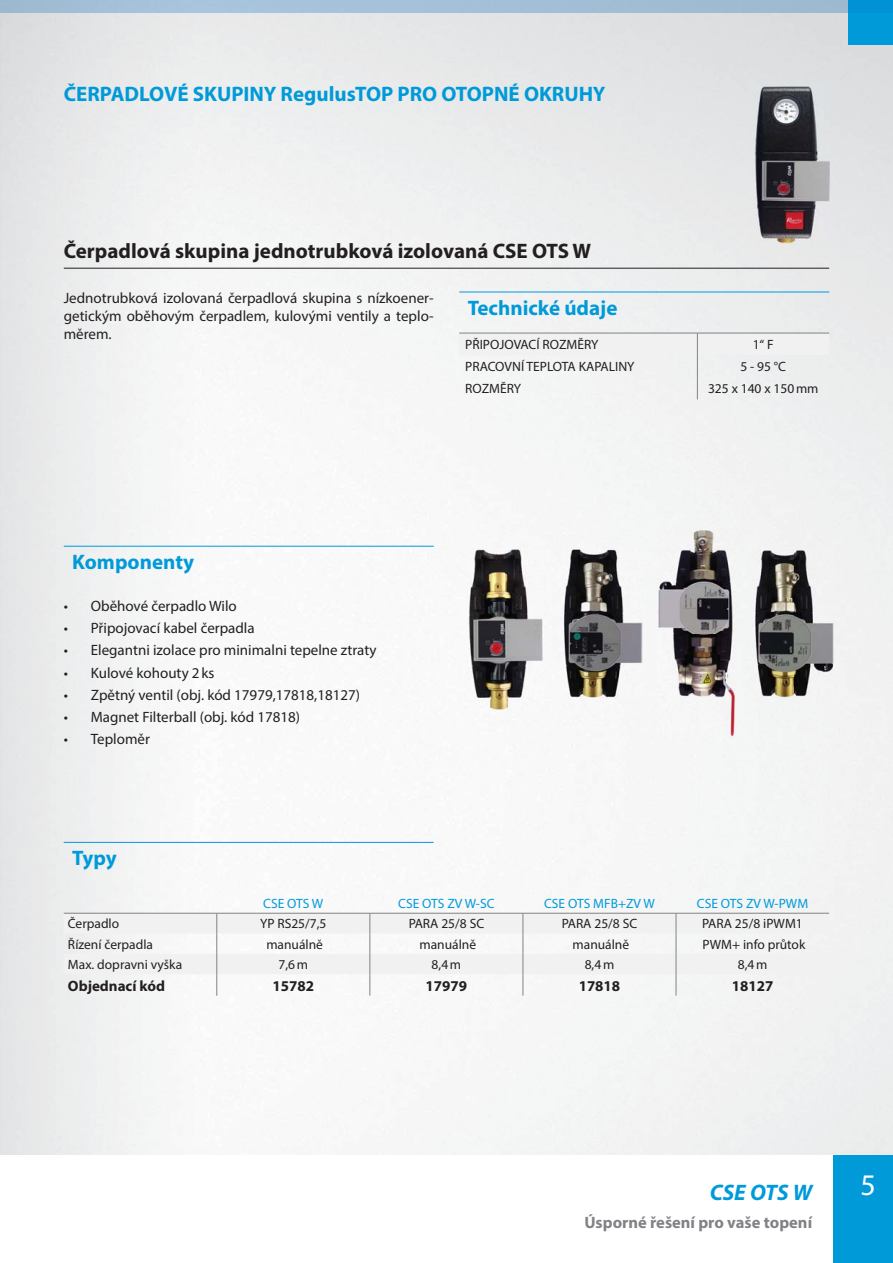
<style>
.page{position:relative;width:893px;height:1263px;background:#fff}
.page>*{position:absolute;margin:0;border:0;box-sizing:border-box;transform-origin:0 0}
.t1{font:30px "Myriad Pro";color:#fff}
.t2{font:italic 700 22.5px "Myriad Pro";color:#009ad9}
.t3{font:700 21px "Myriad Pro";color:#009ad9}
.t4{font:700 21px "Myriad Pro";color:#231f20}
.t5{font:700 16.5px "Myriad Pro";color:#808285}
.t6{font:15px/18px "Myriad Pro";color:#231f20;text-align:justify}
.t7{font:700 15px "Myriad Pro";color:#231f20}
.t8{font:13.5px "Myriad Pro";color:#231f20}
.t9{font:13.5px "Myriad Pro";color:#009ad9}
</style>
<div class="page">
<div style="left:833px;top:1155px;width:60px;height:108px;background:#009ad9"></div>
<div style="left:848px;top:0;width:45px;height:45px;background:#009ad9"></div>
<div style="left:0;top:0;width:848px;height:13px;background:#a3bfd7"></div>
<div style="left:848px;top:0;width:45px;height:13px;background:#0092d4"></div>
<hr style="left:64px;top:268px;width:765px;height:1px;background:#231f20">
<hr style="left:459px;top:292px;width:370px;height:1px;background:#009ad9">
<hr style="left:64px;top:546px;width:370px;height:1px;background:#009ad9">
<div style="left:459px;top:334px;width:370px;height:65px;background:#f1f1f2"></div>
<hr style="left:459px;top:333px;width:370px;height:1px;background:#808285">
<img style="left:468px;top:548px;width:75px;height:162px">
<img style="left:657px;top:529px;width:78px;height:208px">
<img style="left:562px;top:547px;width:82px;height:151px">
<img style="left:753px;top:550px;width:82px;height:147px">
<img style="left:755px;top:85px;width:74px;height:159px">
<hr style="left:64px;top:842px;width:370px;height:1px;background:#009ad9">
<div style="left:64px;top:914px;width:765px;height:60px;background:#f1f1f2"></div>
<svg style="left:216px;top:914px;width:1px;height:82px"></svg>
<svg style="left:369px;top:914px;width:1px;height:82px"></svg>
<svg style="left:523px;top:914px;width:1px;height:82px"></svg>
<svg style="left:676px;top:914px;width:1px;height:82px"></svg>
<hr style="left:64px;top:913px;width:765px;height:1px;background:#808285">
<h3 class="t3" style="left:64px;top:86px;width:543px">ČERPADLOVÉ SKUPINY RegulusTOP PRO OTOPNÉ OKRUHY</h3>
<h3 class="t4" style="left:64px;top:243px;width:529px">Čerpadlová skupina jednotrubková izolovaná CSE OTS W</h3>
<p class="t6" style="left:64px;top:290px;width:371px">Jednotrubková izolovaná čerpadlová skupina s nízkoener&shy;getickým oběhovým čerpadlem, kulovými ventily a teplo&shy;měrem.</p>
<h3 class="t3" style="left:468px;top:300px;width:151px">Technické údaje</h3>
<p class="t8" style="left:465px;top:340px;width:135px">PŘIPOJOVACÍ ROZMĚRY</p>
<p class="t8" style="left:753px;top:340px;width:23px">1“ F</p>
<p class="t8" style="left:465px;top:362px;width:171px">PRACOVNÍ TEPLOTA KAPALINY</p>
<p class="t8" style="left:740px;top:362px;width:47px">5 - 95 °C</p>
<p class="t8" style="left:465px;top:384px;width:57px">ROZMĚRY</p>
<p class="t8" style="left:708px;top:384px;width:112px">325 x 140 x 150 mm</p>
<h3 class="t3" style="left:72px;top:554px;width:123px">Komponenty</h3>
<p class="t6" style="left:64px;top:598px;width:175px">• Oběhové čerpadlo Wilo</p>
<p class="t6" style="left:64px;top:621px;width:192px">• Připojovací kabel čerpadla</p>
<p class="t6" style="left:64px;top:643px;width:314px">• Elegantni izolace pro minimalni tepelne ztraty</p>
<p class="t6" style="left:64px;top:665px;width:152px">• Kulové kohouty 2 ks</p>
<p class="t6" style="left:64px;top:687px;width:298px">• Zpětný ventil (obj. kód 17979,17818,18127)</p>
<p class="t6" style="left:64px;top:710px;width:238px">• Magnet Filterball (obj. kód 17818)</p>
<p class="t6" style="left:64px;top:732px;width:88px">• Teploměr</p>
<h3 class="t3" style="left:72px;top:850px;width:46px">Typy</h3>
<p class="t9" style="left:263px;top:898px;width:62px">CSE OTS W</p>
<p class="t9" style="left:398px;top:898px;width:98px">CSE OTS ZV W-SC</p>
<p class="t9" style="left:544px;top:898px;width:112px">CSE OTS MFB+ZV W</p>
<p class="t9" style="left:697px;top:898px;width:113px">CSE OTS ZV W-PWM</p>
<p class="t8" style="left:68px;top:919px;width:53px">Čerpadlo</p>
<p class="t8" style="left:260px;top:919px;width:68px">YP RS25/7,5</p>
<p class="t8" style="left:409px;top:919px;width:77px">PARA 25/8 SC</p>
<p class="t8" style="left:562px;top:919px;width:77px">PARA 25/8 SC</p>
<p class="t8" style="left:702px;top:919px;width:102px">PARA 25/8 iPWM1</p>
<p class="t8" style="left:68px;top:939px;width:87px">Řízení čerpadla</p>
<p class="t8" style="left:266px;top:939px;width:58px">manuálně</p>
<p class="t8" style="left:419px;top:939px;width:58px">manuálně</p>
<p class="t8" style="left:573px;top:939px;width:58px">manuálně</p>
<p class="t8" style="left:703px;top:939px;width:104px">PWM+ info průtok</p>
<p class="t8" style="left:68px;top:959px;width:116px">Max. dopravni vyška</p>
<p class="t8" style="left:279px;top:959px;width:31px">7,6 m</p>
<p class="t8" style="left:432px;top:959px;width:31px">8,4 m</p>
<p class="t8" style="left:585px;top:959px;width:31px">8,4 m</p>
<p class="t8" style="left:738px;top:959px;width:31px">8,4 m</p>
<p class="t7" style="left:68px;top:980px;width:99px">Objednací kód</p>
<p class="t7" style="left:272px;top:980px;width:43px">15782</p>
<p class="t7" style="left:426px;top:980px;width:43px">17979</p>
<p class="t7" style="left:579px;top:980px;width:43px">17818</p>
<p class="t7" style="left:732px;top:980px;width:43px">18127</p>
<h2 class="t2" style="left:710px;top:1183px;width:104px">CSE OTS W</h2>
<h1 class="t1" style="left:861px;top:1173px;width:17px">5</h1>
<p class="t5" style="left:585px;top:1216px;width:229px">Úsporné řešení pro vaše topení</p>
</div>
